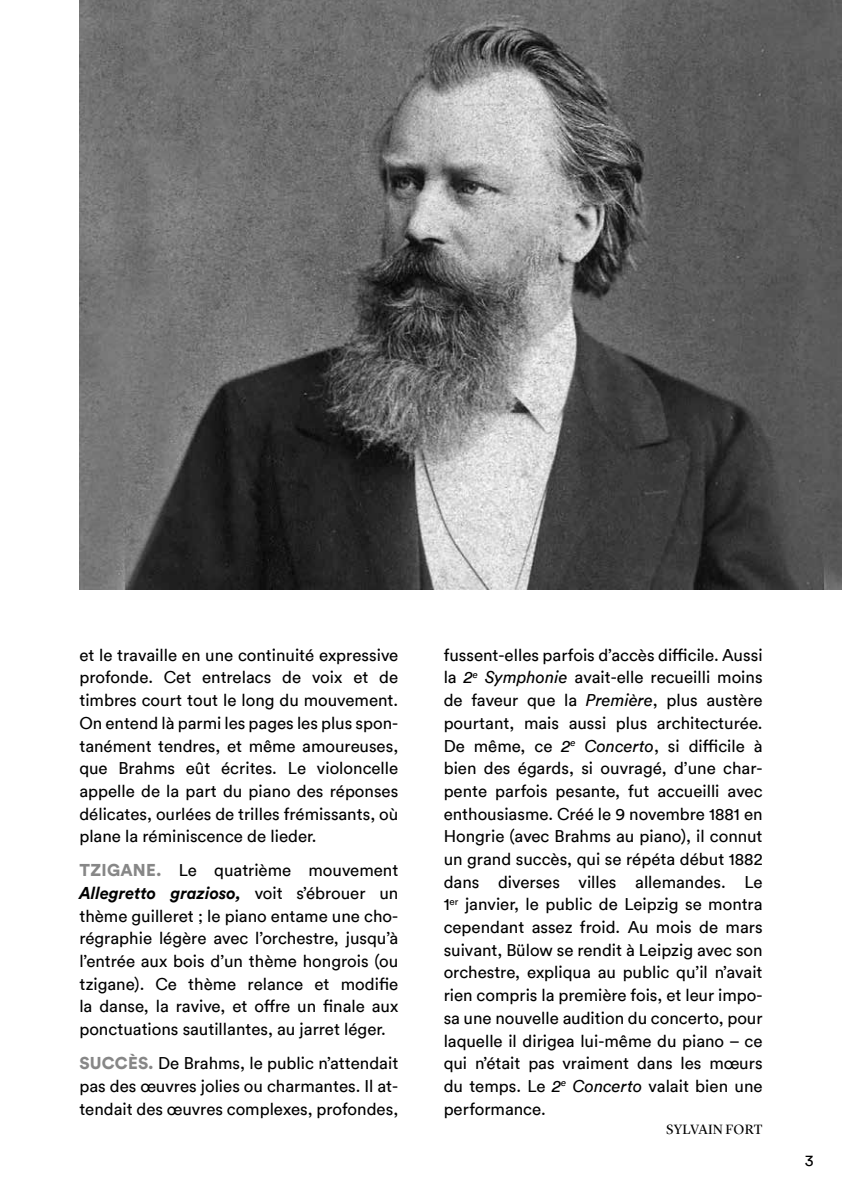
<style>
.page{position:relative;width:842px;height:1191px;background:#fff}
.page>*{position:absolute;margin:0;border:0;box-sizing:border-box;transform-origin:0 0}
.t1{font:17px/22.6px "Circular";color:#000;text-align:justify}
.t2{font:italic 700 17px "Circular Std";color:#000}
.t3{font:16px "Circular";color:#000}
.t4{font:14px "Lyon Display";letter-spacing:.015em;color:#000}
.s1{font-family:"Circular Std";font-weight:900;color:#878787}
.s2{font-family:"Circular";font-weight:400;font-style:normal}
.s3{font-style:italic}
</style>
<div class="page">
<img style="left:79px;top:0;width:763px;height:590px">
<p class="t1" style="left:79px;top:643px;width:320px">et le travaille en une continuité expressive profonde. Cet entrelacs de voix et de timbres court tout le long du mouvement.<br>On entend là parmi les pages les plus spon&shy;tanément tendres, et même amoureuses, que Brahms eût écrites. Le violoncelle appelle de la part du piano des réponses délicates, ourlées de trilles frémissants, où plane la réminiscence de lieder.</p>
<p class="t1" style="left:79px;top:858px;width:320px"><span class="s1">TZIGANE.</span> Le quatrième mouvement</p>
<p class="t2" style="left:79px;top:882px;width:320px">Allegretto grazioso, <span class="s2">voit s’ébrouer un</span></p>
<p class="t1" style="left:79px;top:903px;width:320px">thème guilleret ; le piano entame une cho&shy;régraphie légère avec l’orchestre, jusqu’à l’entrée aux bois d’un thème hongrois (ou tzigane). Ce thème relance et modifie la danse, la ravive, et offre un finale aux ponctuations sautillantes, au jarret léger.</p>
<p class="t1" style="left:79px;top:1051px;width:320px"><span class="s1">SUCCÈS.</span> De Brahms, le public n’attendait pas des œuvres jolies ou charmantes. Il at&shy;tendait des œuvres complexes, profondes,</p>
<p class="t1" style="left:444px;top:643px;width:320px">fussent-elles parfois d’accès difficile. Aussi la <span class="s3">2</span><sup>e</sup> <span class="s3">Symphonie</span> avait-elle recueilli moins de faveur que la <span class="s3">Première</span>, plus austère pourtant, mais aussi plus architecturée.<br>De même, ce <span class="s3">2</span><sup>e</sup> <span class="s3">Concerto</span>, si difficile à bien des égards, si ouvragé, d’une char&shy;pente parfois pesante, fut accueilli avec enthousiasme. Créé le 9 novembre 1881 en Hongrie (avec Brahms au piano), il connut un grand succès, qui se répéta début 1882 dans diverses villes allemandes. Le 1<sup>er</sup> janvier, le public de Leipzig se montra cependant assez froid. Au mois de mars suivant, Bülow se rendit à Leipzig avec son orchestre, expliqua au public qu’il n’avait rien compris la première fois, et leur impo&shy;sa une nouvelle audition du concerto, pour laquelle il dirigea lui-même du piano – ce qui n’était pas vraiment dans les mœurs du temps. Le <span class="s3">2</span><sup>e</sup> <span class="s3">Concerto</span> valait bien une performance.</p>
<p class="t4" style="left:666px;top:1119px;width:98px">SYLVAIN FORT</p>
<p class="t3" style="left:805px;top:1149px;width:10px">3</p>
</div>
